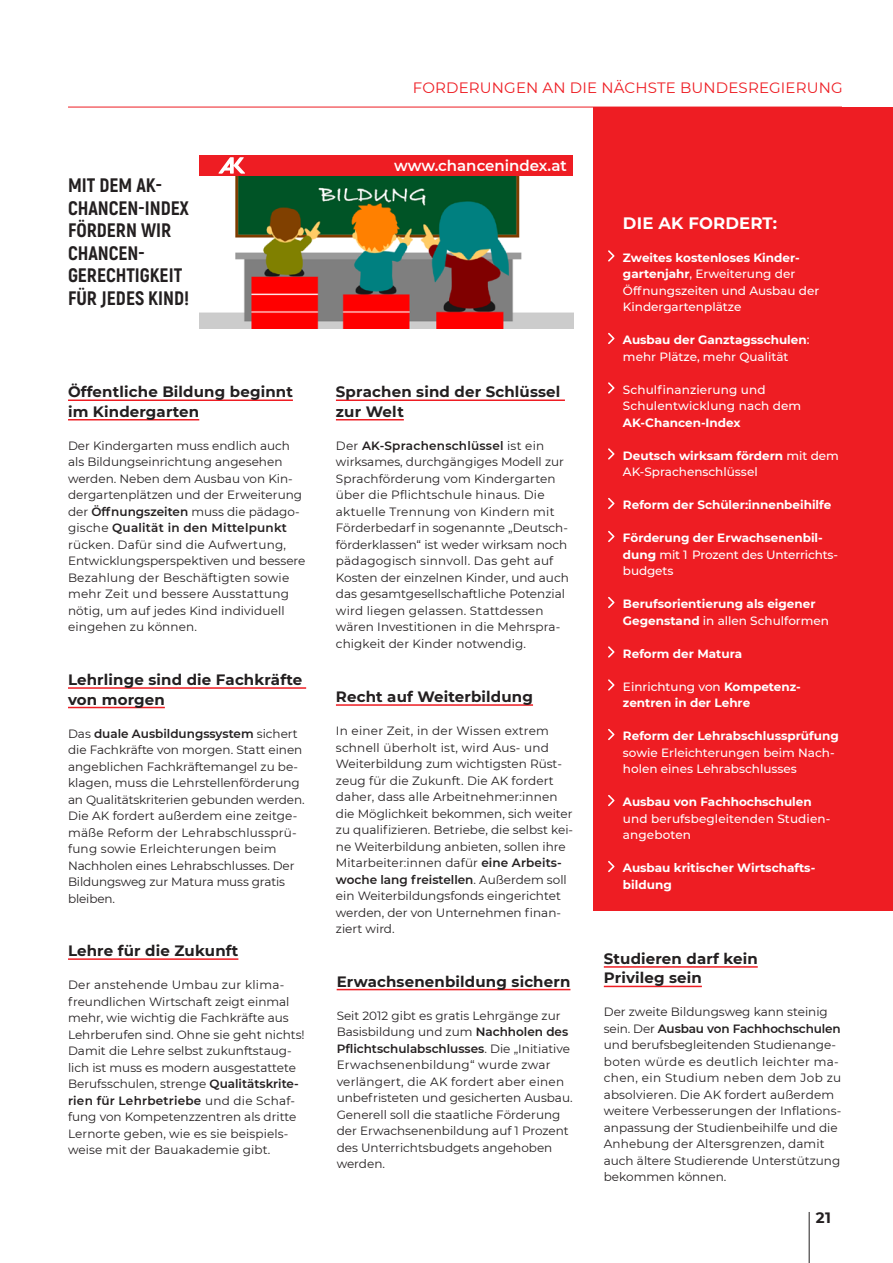
<style>
.page{position:relative;width:893px;height:1263px;background:#fff}
.page>*{position:absolute;margin:0;border:0;box-sizing:border-box;transform-origin:0 0}
.t1{font:800 19.5px "Akrobat";color:#231f20}
.t2{font:700 16.5px "Montserrat";letter-spacing:.01em;color:#fff}
.t3{font:700 15px/19.5px "Montserrat";letter-spacing:.01em;color:#231f20}
.t4{font:15px "Montserrat";letter-spacing:.01em;color:#ee1d23}
.t5{font:600 15px "Montserrat";color:#fff}
.t6{font:12px/16.5px "Montserrat";color:#231f20}
.t7{font:500 12px/16.5px "Montserrat";color:#fff}
.t8{font:700 12px/16.5px "Montserrat";color:#fff}
.t9{font:600 12px "Montserrat";letter-spacing:.02em;color:#231f20}
.s1{font-weight:600}
.s2{font-weight:400}
.s3{font-weight:700}
.s4{font-weight:500}
</style>
<div class="page">
<hr style="left:809px;top:1212px;width:1px;height:51px;background:#231f20">
<hr style="left:68px;top:107px;width:774px;height:1px;background:#ee1d23">
<div style="left:593px;top:107px;width:300px;height:803px;background:#ee1d23"></div>
<hr style="left:68px;top:399px;width:225px;height:2px;background:#ee1d23">
<hr style="left:68px;top:419px;width:131px;height:1px;background:#ee1d23">
<hr style="left:336px;top:704px;width:197px;height:2px;background:#ee1d23">
<hr style="left:604px;top:966px;width:154px;height:2px;background:#ee1d23">
<hr style="left:604px;top:986px;width:98px;height:1px;background:#ee1d23">
<hr style="left:337px;top:989px;width:233px;height:1px;background:#ee1d23">
<hr style="left:68px;top:958px;width:170px;height:2px;background:#ee1d23">
<hr style="left:336px;top:399px;width:229px;height:2px;background:#ee1d23">
<hr style="left:336px;top:419px;width:68px;height:1px;background:#ee1d23">
<hr style="left:68px;top:687px;width:238px;height:2px;background:#ee1d23">
<hr style="left:68px;top:707px;width:97px;height:1px;background:#ee1d23">
<svg style="left:608px;top:250px;width:6px;height:12px"></svg>
<svg style="left:608px;top:333px;width:6px;height:11px"></svg>
<svg style="left:608px;top:382px;width:6px;height:12px"></svg>
<svg style="left:608px;top:448px;width:6px;height:12px"></svg>
<svg style="left:608px;top:498px;width:6px;height:11px"></svg>
<svg style="left:608px;top:531px;width:6px;height:11px"></svg>
<svg style="left:608px;top:597px;width:6px;height:11px"></svg>
<svg style="left:608px;top:646px;width:6px;height:12px"></svg>
<svg style="left:608px;top:679px;width:6px;height:12px"></svg>
<svg style="left:608px;top:729px;width:6px;height:11px"></svg>
<svg style="left:608px;top:795px;width:6px;height:11px"></svg>
<svg style="left:608px;top:861px;width:6px;height:11px"></svg>
<img style="left:200px;top:176px;width:373px;height:153px">
<div style="left:200px;top:155px;width:373px;height:21px;background:#ee1d23"></div>
<svg style="left:218px;top:157px;width:27px;height:17px"></svg>
<p class="t1" style="left:68px;top:173px;width:96px">MIT DEM AK-</p>
<p class="t1" style="left:68px;top:195px;width:123px">CHANCEN-INDEX</p>
<p class="t1" style="left:68px;top:218px;width:105px">FÖRDERN WIR</p>
<p class="t1" style="left:68px;top:240px;width:78px">CHANCEN-</p>
<p class="t1" style="left:68px;top:263px;width:116px">GERECHTIGKEIT</p>
<p class="t1" style="left:68px;top:285px;width:123px">FÜR JEDES KIND!</p>
<p class="t3" style="left:68px;top:381px;width:226px">Öffentliche Bildung beginnt</p>
<p class="t3" style="left:68px;top:401px;width:133px">im Kindergarten</p>
<p class="t6" style="left:68px;top:437px;width:239px">Der Kindergarten muss endlich auch als Bildungseinrichtung angesehen werden. Neben dem Ausbau von Kin&shy;dergartenplätzen und der Erweiterung der <span class="s1">Öffnungszeiten</span> muss die pädago&shy;gische <span class="s1">Qualität in den Mittelpunkt </span>rücken. Dafür sind die Aufwertung, Entwicklungsperspektiven und bessere Bezahlung der Beschäftigten sowie mehr Zeit und bessere Ausstattung nötig, um auf jedes Kind individuell eingehen zu können.</p>
<p class="t3" style="left:68px;top:669px;width:236px">Lehrlinge sind die Fachkräfte von morgen</p>
<p class="t6" style="left:68px;top:725px;width:236px">Das <span class="s1">duale Ausbildungssystem</span> sichert die Fachkräfte von morgen. Statt einen angeblichen Fachkräftemangel zu be-</p>
<p class="t6" style="left:68px;top:774px;width:238px">klagen, muss die Lehrstellenförderung an Qualitätskriterien gebunden werden.<br>Die AK fordert außerdem eine zeitge-</p>
<p class="t6" style="left:68px;top:824px;width:230px">mäße Reform der Lehrabschlussprü&shy;fung sowie Erleichterungen beim<br>Nachholen eines Lehrabschlusses. Der<br>Bildungsweg zur Matura muss gratis bleiben.</p>
<p class="t3" style="left:68px;top:940px;width:172px">Lehre für die Zukunft</p>
<p class="t6" style="left:68px;top:976px;width:238px">Der anstehende Umbau zur klima&shy;freundlichen Wirtschaft zeigt einmal mehr, wie wichtig die Fachkräfte aus Lehrberufen sind. Ohne sie geht nichts!<br>Damit die Lehre selbst zukunftstaug&shy;lich ist muss es modern ausgestattete Berufsschulen, strenge <span class="s1">Qualitätskrite&shy;rien für Lehrbetriebe</span> und die Schaf&shy;fung von Kompetenzzentren als dritte Lernorte geben, wie es sie beispiels&shy;weise mit der Bauakademie gibt.</p>
<p class="t4" style="left:413px;top:77px;width:431px">FORDERUNGEN AN DIE NÄCHSTE BUNDESREGIERUNG</p>
<p class="t5" style="left:394px;top:155px;width:174px">www.chancenindex.at</p>
<p class="t3" style="left:336px;top:381px;width:226px">Sprachen sind der Schlüssel zur Welt</p>
<p class="t9" style="left:336px;top:437px;width:210px"><span class="s2">Der</span> AK-Sprachenschlüssel <span class="s2">ist ein</span></p>
<p class="t6" style="left:336px;top:453px;width:234px">wirksames, durchgängiges Modell zur Sprachförderung vom Kindergarten über die Pflichtschule hinaus. Die aktuelle Trennung von Kindern mit Förderbedarf in sogenannte „Deutsch&shy;förderklassen“ ist weder wirksam noch pädagogisch sinnvoll. Das geht auf Kosten der einzelnen Kinder, und auch das gesamtgesellschaftliche Potenzial wird liegen gelassen. Stattdessen</p>
<p class="t6" style="left:336px;top:618px;width:226px">wären Investitionen in die Mehrspra&shy;chigkeit der Kinder notwendig.</p>
<p class="t3" style="left:336px;top:686px;width:199px">Recht auf Weiterbildung</p>
<p class="t6" style="left:336px;top:722px;width:239px">In einer Zeit, in der Wissen extrem schnell überholt ist, wird Aus- und Weiterbildung zum wichtigsten Rüst&shy;zeug für die Zukunft. Die AK fordert daher, dass alle Arbeitnehmer:innen die Möglichkeit bekommen, sich weiter zu qualifizieren. Betriebe, die selbst kei&shy;ne Weiterbildung anbieten, sollen ihre Mitarbeiter:innen dafür <span class="s1">eine Arbeits&shy;woche lang freistellen</span>. Außerdem soll ein Weiterbildungsfonds eingerichtet werden, der von Unternehmen finan&shy;ziert wird.</p>
<p class="t3" style="left:337px;top:971px;width:235px">Erwachsenenbildung sichern</p>
<p class="t6" style="left:337px;top:1007px;width:237px">Seit 2012 gibt es gratis Lehrgänge zur Basisbildung und zum <span class="s1">Nachholen des Pflichtschulabschlusses</span>. Die „Initiative Erwachsenenbildung“ wurde zwar verlängert, die AK fordert aber einen unbefristeten und gesicherten Ausbau.<br>Generell soll die staatliche Förderung der Erwachsenenbildung auf 1 Prozent des Unterrichtsbudgets angehoben werden.</p>
<p class="t2" style="left:623px;top:211px;width:156px">DIE AK FORDERT:</p>
<p class="t7" style="left:623px;top:249px;width:198px"><span class="s3">Zweites kostenloses Kinder&shy;gartenjahr</span>, Erweiterung der<br>Öffnungszeiten und Ausbau der<br>Kindergartenplätze</p>
<p class="t8" style="left:623px;top:331px;width:188px">Ausbau der Ganztagsschulen<span class="s4">: mehr Plätze, mehr Qualität</span></p>
<p class="t7" style="left:623px;top:381px;width:180px">Schulfinanzierung und<br>Schulentwicklung nach dem<br><span class="s3">AK-Chancen-Index</span></p>
<p class="t7" style="left:623px;top:447px;width:217px"><span class="s3">Deutsch wirksam fördern</span> mit dem<br>AK-Sprachenschlüssel</p>
<p class="t8" style="left:623px;top:496px;width:210px">Reform der Schüler:innenbeihilfe</p>
<p class="t7" style="left:623px;top:529px;width:217px"><span class="s3">Förderung der Erwachsenenbil&shy;dung</span> mit 1 Prozent des Unterrichts&shy;budgets</p>
<p class="t8" style="left:623px;top:595px;width:208px">Berufsorientierung als eigener<br>Gegenstand <span class="s4">in allen Schulformen</span></p>
<p class="t8" style="left:623px;top:644px;width:121px">Reform der Matura</p>
<p class="t8" style="left:623px;top:677px;width:179px"><span class="s4">Einrichtung von</span> Kompetenz&shy;zentren in der Lehre</p>
<p class="t7" style="left:623px;top:727px;width:217px"><span class="s3">Reform der Lehrabschlussprüfung </span>sowie Erleichterungen beim Nach&shy;holen eines Lehrabschlusses</p>
<p class="t7" style="left:623px;top:793px;width:209px"><span class="s3">Ausbau von Fachhochschulen </span>und berufsbegleitenden Studien&shy;angeboten</p>
<p class="t8" style="left:623px;top:859px;width:194px">Ausbau kritischer Wirtschafts&shy;bildung</p>
<p class="t3" style="left:604px;top:948px;width:155px">Studieren darf kein</p>
<p class="t3" style="left:604px;top:967px;width:100px">Privileg sein</p>
<p class="t6" style="left:604px;top:1003px;width:238px">Der zweite Bildungsweg kann steinig sein. Der <span class="s1">Ausbau von Fachhochschulen </span>und berufsbegleitenden Studienange-</p>
<p class="t6" style="left:604px;top:1053px;width:239px">boten würde es deutlich leichter ma&shy;chen, ein Studium neben dem Job zu absolvieren. Die AK fordert außerdem weitere Verbesserungen der Inflations&shy;anpassung der Studienbeihilfe und die Anhebung der Altersgrenzen, damit auch ältere Studierende Unterstützung bekommen können.</p>
<p class="t3" style="left:816px;top:1207px;width:17px">21</p>
</div>
